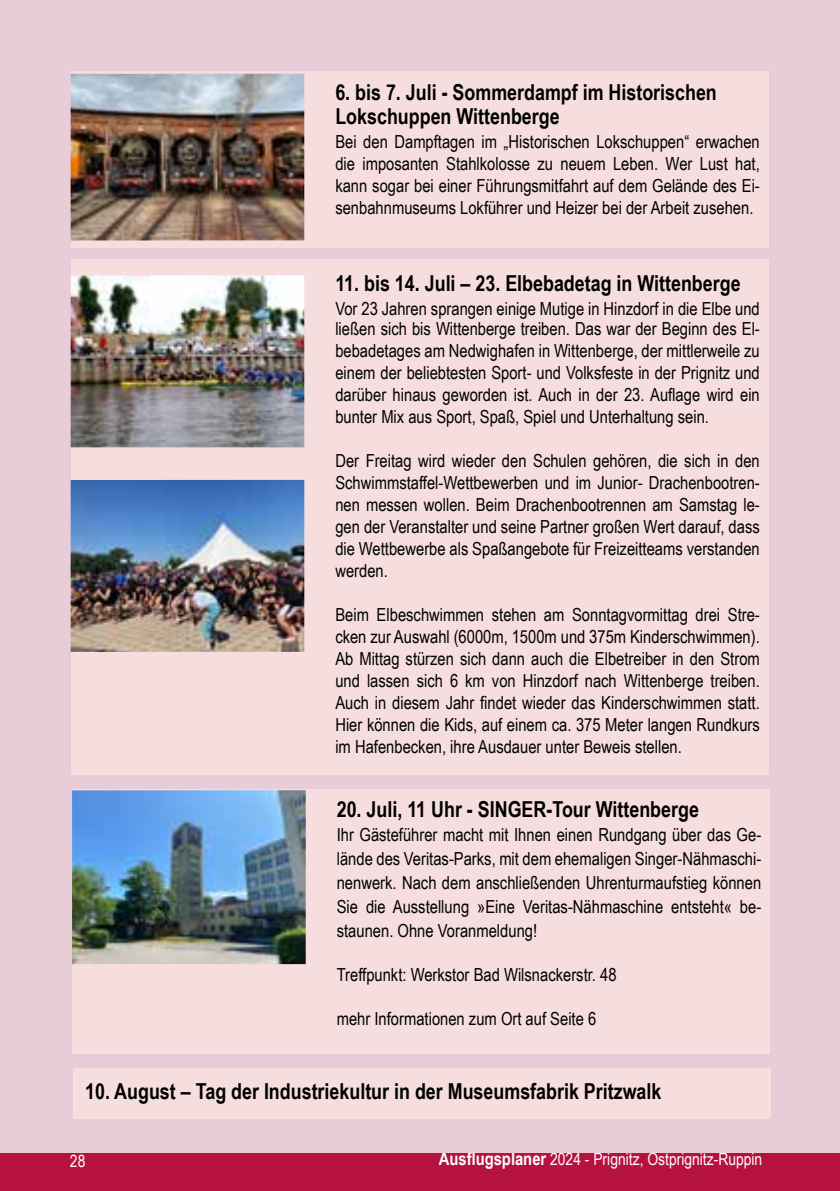
<style>
.page{position:relative;width:840px;height:1191px;background:#fff}
.page>*{position:absolute;margin:0;border:0;box-sizing:border-box;transform-origin:0 0}
.t1{font:700 22px/24px "Arial Narrow";color:#000}
.t2{font:18px/22px "Arial Narrow";color:#000;text-align:justify}
.t3{font:17px "Arial Narrow";color:#fff}
.s1{font-weight:700;font-size:18px}
</style>
<div class="page">
<div style="left:0;top:1152px;width:839px;height:39px;background:#b5123e"></div>
<div style="left:0;top:0;width:839px;height:1152px;background:#e8cdd9"></div>
<div style="left:73px;top:1068px;width:697px;height:51px;background:#f6dedf"></div>
<div style="left:71px;top:259px;width:697px;height:516px;background:#f6dedf"></div>
<div style="left:71px;top:71px;width:697px;height:176px;background:#f6dedf"></div>
<img style="left:71px;top:275px;width:233px;height:172px">
<img style="left:71px;top:74px;width:233px;height:166px">
<div style="left:72px;top:789px;width:697px;height:265px;background:#f6dedf"></div>
<img style="left:71px;top:480px;width:233px;height:172px">
<img style="left:72px;top:790px;width:233px;height:174px">
<p class="t1" style="left:335px;top:80px;width:383px">6. bis 7. Juli - Sommerdampf im Historischen<br>Lokschuppen Wittenberge</p>
<p class="t2" style="left:335px;top:130px;width:426px">Bei den Dampftagen im „Historischen Lokschuppen“ erwachen die imposanten Stahlkolosse zu neuem Leben. Wer Lust hat, kann sogar bei einer Führungsmitfahrt auf dem Gelände des Ei&shy;senbahnmuseums Lokführer und Heizer bei der Arbeit zusehen.</p>
<p class="t1" style="left:335px;top:270px;width:406px">11. bis 14. Juli – 23. Elbebadetag in Wittenberge</p>
<p class="t2" style="left:335px;top:298px;width:426px;line-height:20px">Vor 23 Jahren sprangen einige Mutige in Hinzdorf in die Elbe und ließen sich bis Wittenberge treiben. Das war der Beginn des El-</p>
<p class="t2" style="left:335px;top:339px;width:426px">bebadetages am Nedwighafen in Wittenberge, der mittlerweile zu einem der beliebtesten Sport- und Volksfeste in der Prignitz und darüber hinaus geworden ist. Auch in der 23. Auflage wird ein bunter Mix aus Sport, Spaß, Spiel und Unterhaltung sein.</p>
<p class="t2" style="left:335px;top:449px;width:426px">Der Freitag wird wieder den Schulen gehören, die sich in den Schwimmstaffel-Wettbewerben und im Junior- Drachenbootren&shy;nen messen wollen. Beim Drachenbootrennen am Samstag le&shy;gen der Veranstalter und seine Partner großen Wert darauf, dass die Wettbewerbe als Spaßangebote für Freizeitteams verstanden werden.</p>
<p class="t2" style="left:335px;top:603px;width:426px">Beim Elbeschwimmen stehen am Sonntagvormittag drei Stre&shy;cken zur Auswahl (6000m, 1500m und 375m Kinderschwimmen).<br>Ab Mittag stürzen sich dann auch die Elbetreiber in den Strom und lassen sich 6 km von Hinzdorf nach Wittenberge treiben.<br>Auch in diesem Jahr findet wieder das Kinderschwimmen statt.<br>Hier können die Kids, auf einem ca. 375 Meter langen Rundkurs im Hafenbecken, ihre Ausdauer unter Beweis stellen.</p>
<p class="t1" style="left:336px;top:796px;width:363px">20. Juli, 11 Uhr - SINGER-Tour Wittenberge</p>
<p class="t2" style="left:336px;top:822px;width:426px;line-height:24px">Ihr Gästeführer macht mit Ihnen einen Rundgang über das Ge&shy;lände des Veritas-Parks, mit dem ehemaligen Singer-Nähmaschi&shy;nenwerk. Nach dem anschließenden Uhrenturmaufstieg können Sie die Ausstellung »Eine Veritas-Nähmaschine entsteht« be&shy;staunen. Ohne Voranmeldung!</p>
<p class="t2" style="left:336px;top:963px;width:281px">Treffpunkt: Werkstor Bad Wilsnackerstr. 48</p>
<p class="t2" style="left:336px;top:1007px;width:261px">mehr Informationen zum Ort auf Seite 6</p>
<p class="t1" style="left:85px;top:1077px;width:577px">10. August – Tag der Industriekultur in der Museumsfabrik Pritzwalk</p>
<p class="t3" style="left:70px;top:1148px;width:17px">28</p>
<p class="t3" style="left:438px;top:1146px;width:325px"><span class="s1">Ausflugsplaner</span> 2024 - Prignitz, Ostprignitz-Ruppin</p>
</div>
